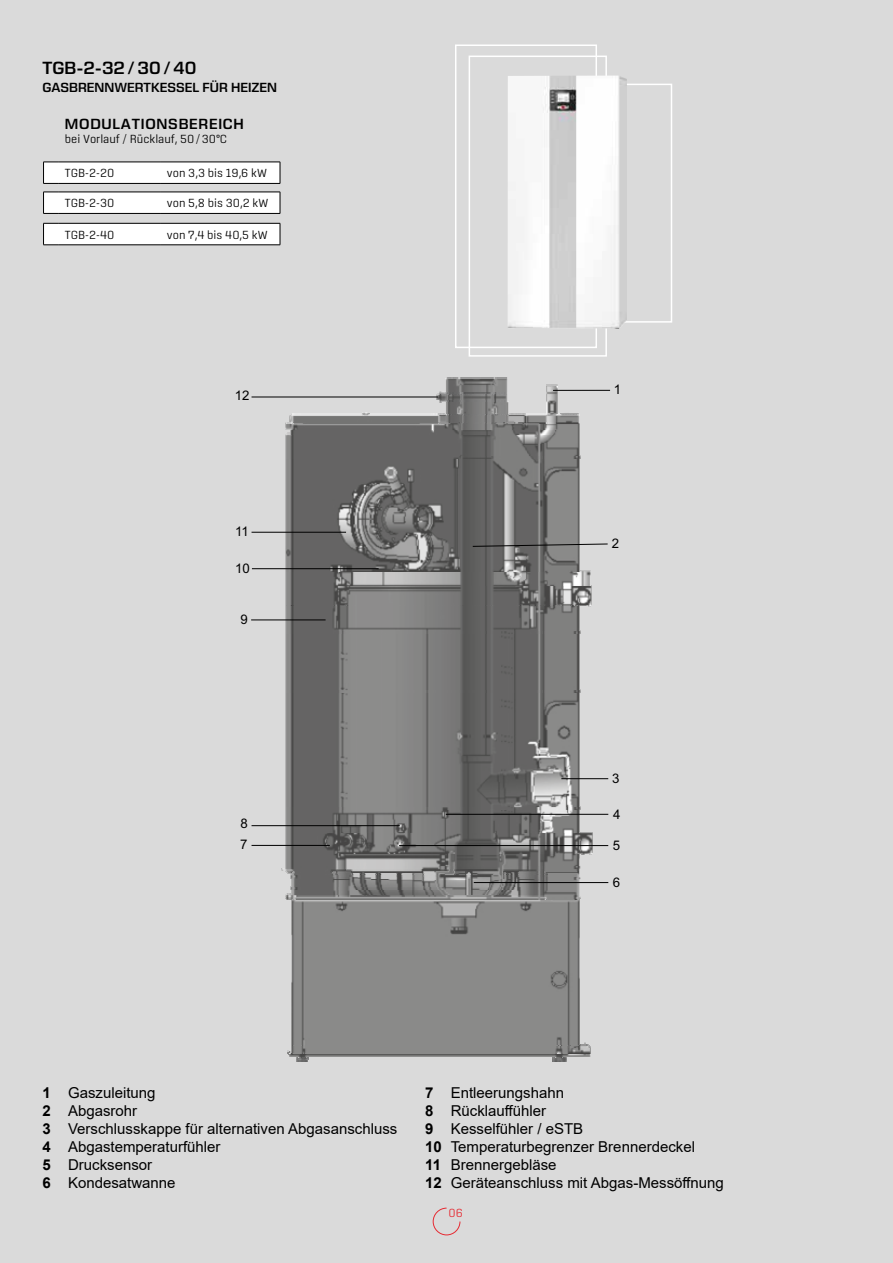
<style>
.page{position:relative;width:893px;height:1263px;background:#dadada}
.page>*{position:absolute;margin:0;border:0;box-sizing:border-box;transform-origin:0 0}
.t1{font:600 18px "Eurostile Next LT Pro";color:#000}
.t2{font:15px/18px "Arial";color:#000}
.t3{font:600 15px "Eurostile Next LT Pro";letter-spacing:.05em;color:#000}
.t4{font:600 13.5px "Eurostile Next LT Pro";color:#000}
.t5{font:13.2px "Arial";color:#000}
.t6{font:300 12px "Center";color:#000}
.t7{font:300 12px "Center";color:#e62a32}
.s1{font-weight:700}
</style>
<div class="page">
<svg style="left:432px;top:1207px;width:29px;height:29px"></svg>
<div style="left:512px;top:84px;width:160px;height:239px;border:2px solid #fff"></div>
<div style="left:469px;top:56px;width:138px;height:301px;border:2px solid #fff"></div>
<div style="left:455px;top:45px;width:142px;height:303px;border:2px solid #fff"></div>
<svg style="left:43px;top:162px;width:238px;height:84px"></svg>
<img style="left:552px;top:1057px;width:14px;height:4px">
<svg style="left:297px;top:1056px;width:12px;height:5px"></svg>
<img style="left:288px;top:1052px;width:303px;height:4px">
<img style="left:292px;top:1045px;width:299px;height:7px">
<img style="left:292px;top:1044px;width:296px;height:1px">
<img style="left:292px;top:899px;width:288px;height:145px">
<img style="left:286px;top:894px;width:295px;height:5px">
<svg style="left:287px;top:893px;width:2px;height:7px"></svg>
<img style="left:291px;top:873px;width:290px;height:21px">
<img style="left:286px;top:870px;width:294px;height:3px">
<img style="left:282px;top:868px;width:298px;height:2px">
<img style="left:286px;top:853px;width:295px;height:15px">
<img style="left:286px;top:832px;width:307px;height:21px">
<img style="left:286px;top:606px;width:295px;height:226px">
<img style="left:286px;top:571px;width:306px;height:35px">
<img style="left:286px;top:435px;width:295px;height:136px">
<img style="left:291px;top:430px;width:181px;height:5px">
<img style="left:286px;top:422px;width:186px;height:8px">
<img style="left:292px;top:421px;width:180px;height:1px">
<img style="left:290px;top:415px;width:182px;height:6px">
<img style="left:292px;top:413px;width:180px;height:2px">
<img style="left:446px;top:401px;width:26px;height:12px">
<img style="left:440px;top:399px;width:32px;height:2px">
<img style="left:437px;top:393px;width:35px;height:6px">
<img style="left:440px;top:391px;width:32px;height:2px">
<img style="left:446px;top:378px;width:61px;height:13px">
<svg style="left:472px;top:384px;width:139px;height:163px"></svg>
<hr style="left:252px;top:845px;width:78px;height:1px;background:#000">
<hr style="left:252px;top:825px;width:148px;height:1px;background:#000">
<hr style="left:399px;top:845px;width:209px;height:1px;background:#000">
<hr style="left:446px;top:814px;width:162px;height:1px;background:#000">
<hr style="left:474px;top:882px;width:134px;height:1px;background:#000">
<hr style="left:251px;top:619px;width:75px;height:1px;background:#000">
<hr style="left:252px;top:568px;width:127px;height:1px;background:#000">
<hr style="left:252px;top:532px;width:94px;height:1px;background:#000">
<hr style="left:252px;top:396px;width:186px;height:1px;background:#000">
<hr style="left:561px;top:778px;width:47px;height:1px;background:#000">
<img style="left:508px;top:76px;width:119px;height:253px">
<p class="t1" style="left:43px;top:58px;width:156px">TGB-2-32/30/40</p>
<p class="t4" style="left:43px;top:80px;width:236px">GASBRENNWERTKESSEL FÜR HEIZEN</p>
<p class="t3" style="left:65px;top:115px;width:181px">MODULATIONSBEREICH</p>
<p class="t6" style="left:65px;top:132px;width:164px">bei Vorlauf / Rücklauf, 50/30°C</p>
<p class="t6" style="left:65px;top:166px;width:51px">TGB-2-20</p>
<p class="t6" style="left:167px;top:166px;width:102px">von 3,3 bis 19,6 kW</p>
<p class="t6" style="left:65px;top:196px;width:51px">TGB-2-30</p>
<p class="t6" style="left:167px;top:196px;width:103px">von 5,8 bis 30,2 kW</p>
<p class="t6" style="left:65px;top:228px;width:51px">TGB-2-40</p>
<p class="t6" style="left:167px;top:228px;width:102px">von 7,4 bis 40,5 kW</p>
<p class="t5" style="left:235px;top:388px;width:16px">12</p>
<p class="t5" style="left:235px;top:524px;width:15px">11</p>
<p class="t5" style="left:235px;top:560px;width:16px">10</p>
<p class="t5" style="left:240px;top:611px;width:9px">9</p>
<p class="t5" style="left:240px;top:815px;width:9px">8</p>
<p class="t5" style="left:240px;top:836px;width:9px">7</p>
<p class="t5" style="left:614px;top:382px;width:9px">1</p>
<p class="t5" style="left:612px;top:536px;width:9px">2</p>
<p class="t5" style="left:612px;top:771px;width:9px">3</p>
<p class="t5" style="left:613px;top:807px;width:9px">4</p>
<p class="t5" style="left:613px;top:837px;width:9px">5</p>
<p class="t5" style="left:613px;top:875px;width:9px">6</p>
<p class="t2" style="left:43px;top:1083px;width:356px"><span class="s1">1</span> Gaszuleitung<br><span class="s1">2</span> Abgasrohr<br><span class="s1">3</span> Verschlusskappe für alternativen Abgasanschluss<br><span class="s1">4</span> Abgastemperaturfühler<br><span class="s1">5</span> Drucksensor<br><span class="s1">6</span> Kondesatwanne</p>
<p class="t2" style="left:425px;top:1083px;width:300px"><span class="s1">7</span> Entleerungshahn<br><span class="s1">8</span> Rücklauffühler<br><span class="s1">9</span> Kesselfühler / eSTB<br><span class="s1">10</span> Temperaturbegrenzer Brennerdeckel<br><span class="s1">11</span> Brennergebläse<br><span class="s1">12</span> Geräteanschluss mit Abgas-Messöffnung</p>
<p class="t7" style="left:449px;top:1206px;width:16px">06</p>
</div>
